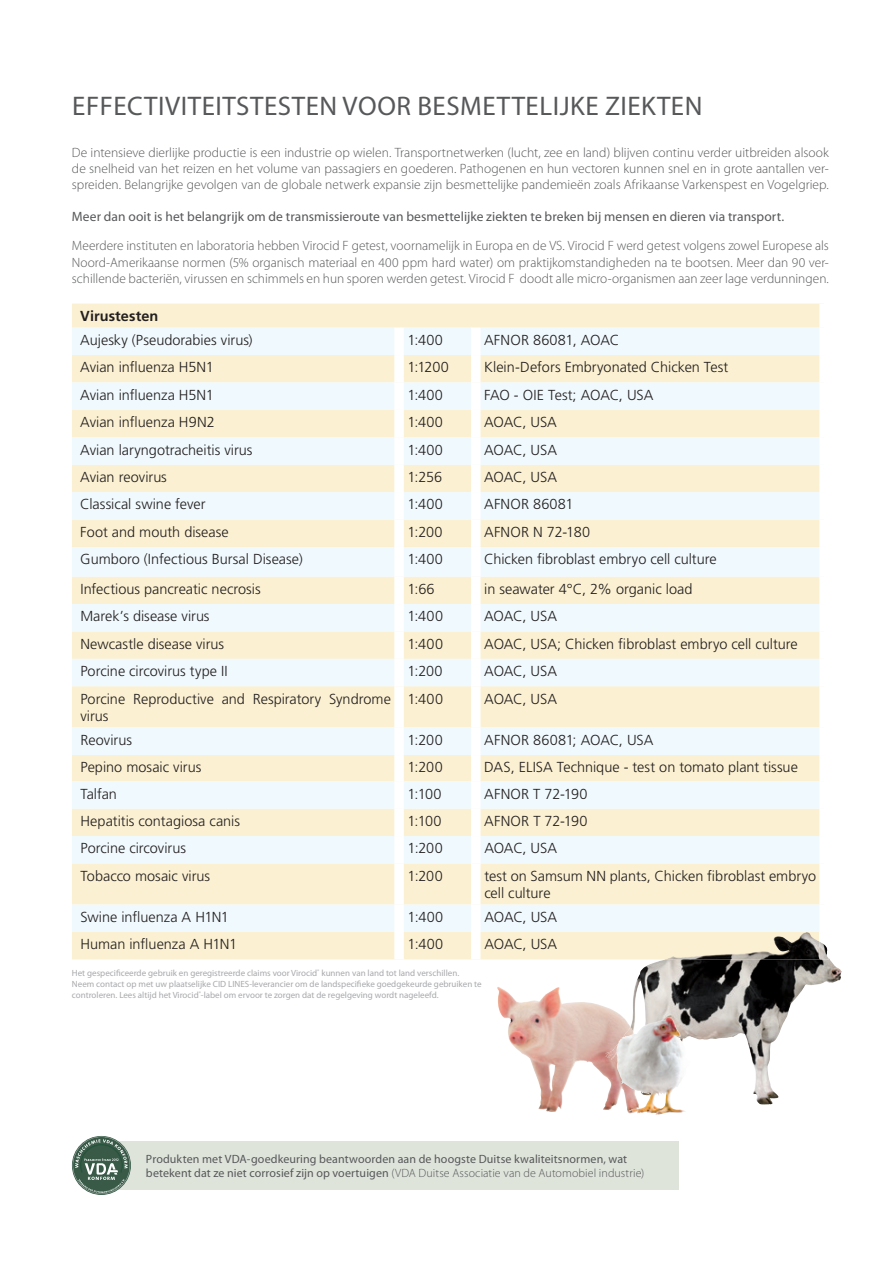
<style>
.page{position:relative;width:893px;height:1263px;background:#fff}
.page>*{position:absolute;margin:0;border:0;box-sizing:border-box;transform-origin:0 0}
.t1{font:27px "Myriad Pro";letter-spacing:.02em;color:#57585a}
.t2{font:300 14.55px/17.4px "Frutiger LT Std";color:#231f20}
.t3{font:700 14.55px "Frutiger LT Std";letter-spacing:.005em;color:#231f20}
.t4{font:300 13.5px/16.2px "Myriad Pro";color:#57585a;text-align:justify}
.t5{font:13.5px "Myriad Pro";letter-spacing:.005em;color:#57585a}
.t6{font:12px/14.4px "Myriad Pro";letter-spacing:.01em;color:#57585a}
.t7{font:9px/10.8px "Myriad Pro";color:#a8a9ad}
.s1{font-weight:300}
</style>
<div class="page">
<div style="left:112px;top:1141px;width:566px;height:49px;background:#dfe4db"></div>
<svg style="left:73px;top:1137px;width:57px;height:57px"></svg>
<div style="left:72px;top:304px;width:747px;height:655px;background:#fbf0d1"></div>
<div style="left:72px;top:328px;width:747px;height:27px;background:#f0f9fd"></div>
<svg style="left:72px;top:382px;width:747px;height:550px;fill:#f5f8f6"></svg>
<div style="left:394px;top:328px;width:10px;height:27px;background:#fff"></div>
<div style="left:471px;top:328px;width:9px;height:27px;background:#fff"></div>
<div style="left:394px;top:355px;width:10px;height:27px;background:#fff"></div>
<div style="left:471px;top:355px;width:9px;height:27px;background:#fff"></div>
<div style="left:394px;top:410px;width:10px;height:27px;background:#fff"></div>
<div style="left:471px;top:410px;width:9px;height:27px;background:#fff"></div>
<div style="left:394px;top:465px;width:10px;height:27px;background:#fff"></div>
<div style="left:471px;top:465px;width:9px;height:27px;background:#fff"></div>
<div style="left:394px;top:519px;width:10px;height:28px;background:#fff"></div>
<div style="left:471px;top:519px;width:9px;height:28px;background:#fff"></div>
<div style="left:394px;top:577px;width:10px;height:27px;background:#fff"></div>
<div style="left:471px;top:577px;width:9px;height:27px;background:#fff"></div>
<div style="left:394px;top:631px;width:10px;height:28px;background:#fff"></div>
<div style="left:471px;top:631px;width:9px;height:28px;background:#fff"></div>
<div style="left:394px;top:686px;width:10px;height:41px;background:#fff"></div>
<div style="left:471px;top:686px;width:9px;height:41px;background:#fff"></div>
<div style="left:394px;top:755px;width:10px;height:26px;background:#fff"></div>
<div style="left:471px;top:755px;width:9px;height:26px;background:#fff"></div>
<div style="left:394px;top:809px;width:10px;height:27px;background:#fff"></div>
<div style="left:471px;top:809px;width:9px;height:27px;background:#fff"></div>
<div style="left:394px;top:863px;width:10px;height:41px;background:#fff"></div>
<div style="left:471px;top:863px;width:9px;height:41px;background:#fff"></div>
<div style="left:394px;top:932px;width:10px;height:27px;background:#fff"></div>
<div style="left:471px;top:932px;width:9px;height:27px;background:#fff"></div>
<div style="left:394px;top:382px;width:10px;height:28px;background:#fff"></div>
<div style="left:471px;top:382px;width:9px;height:28px;background:#fff"></div>
<div style="left:394px;top:437px;width:10px;height:28px;background:#fff"></div>
<div style="left:471px;top:437px;width:9px;height:28px;background:#fff"></div>
<div style="left:394px;top:492px;width:10px;height:27px;background:#fff"></div>
<div style="left:471px;top:492px;width:9px;height:27px;background:#fff"></div>
<div style="left:394px;top:547px;width:10px;height:30px;background:#fff"></div>
<div style="left:471px;top:547px;width:9px;height:30px;background:#fff"></div>
<div style="left:394px;top:604px;width:10px;height:27px;background:#fff"></div>
<div style="left:471px;top:604px;width:9px;height:27px;background:#fff"></div>
<div style="left:394px;top:659px;width:10px;height:27px;background:#fff"></div>
<div style="left:471px;top:659px;width:9px;height:27px;background:#fff"></div>
<div style="left:394px;top:727px;width:10px;height:28px;background:#fff"></div>
<div style="left:471px;top:727px;width:9px;height:28px;background:#fff"></div>
<div style="left:394px;top:781px;width:10px;height:28px;background:#fff"></div>
<div style="left:471px;top:781px;width:9px;height:28px;background:#fff"></div>
<div style="left:394px;top:836px;width:10px;height:27px;background:#fff"></div>
<div style="left:471px;top:836px;width:9px;height:27px;background:#fff"></div>
<div style="left:394px;top:904px;width:10px;height:28px;background:#fff"></div>
<div style="left:471px;top:904px;width:9px;height:28px;background:#fff"></div>
<img style="left:630px;top:959px;width:199px;height:136px">
<img style="left:665px;top:932px;width:154px;height:27px">
<img style="left:819px;top:941px;width:10px;height:18px">
<img style="left:497px;top:987px;width:142px;height:126px">
<img style="left:606px;top:1026px;width:10px;height:33px">
<img style="left:616px;top:1017px;width:54px;height:76px">
<h1 class="t1" style="left:72px;top:91px;width:632px">EFFECTIVITEITSTESTEN VOOR BESMETTELIJKE ZIEKTEN</h1>
<p class="t4" style="left:72px;top:144px;width:758px">De intensieve dierlijke productie is een industrie op wielen. Transportnetwerken (lucht, zee en land) blijven continu verder uitbreiden alsook de snelheid van het reizen en het volume van passagiers en goederen. Pathogenen en hun vectoren kunnen snel en in grote aantallen ver&shy;spreiden. Belangrijke gevolgen van de globale netwerk expansie zijn besmettelijke pandemieën zoals Afrikaanse Varkenspest en Vogelgriep.</p>
<p class="t5" style="left:72px;top:209px;width:714px">Meer dan ooit is het belangrijk om de transmissieroute van besmettelijke ziekten te breken bij mensen en dieren via transport.</p>
<p class="t4" style="left:72px;top:238px;width:758px">Meerdere instituten en laboratoria hebben Virocid F getest, voornamelijk in Europa en de VS. Virocid F werd getest volgens zowel Europese als Noord-Amerikaanse normen (5% organisch materiaal en 400 ppm hard water) om praktijkomstandigheden na te bootsen. Meer dan 90 ver&shy;schillende bacteriën, virussen en schimmels en hun sporen werden getest. Virocid F doodt alle micro-organismen aan zeer lage verdunningen.</p>
<p class="t3" style="left:80px;top:307px;width:80px">Virustesten</p>
<p class="t2" style="left:80px;top:331px;width:174px">Aujesky (Pseudorabies virus)</p>
<p class="t2" style="left:407px;top:331px;width:37px">1:400</p>
<p class="t2" style="left:484px;top:331px;width:137px">AFNOR 86081, AOAC</p>
<p class="t2" style="left:80px;top:359px;width:135px">Avian influenza H5N1</p>
<p class="t2" style="left:407px;top:359px;width:43px">1:1200</p>
<p class="t2" style="left:484px;top:359px;width:246px">Klein-Defors Embryonated Chicken Test</p>
<p class="t2" style="left:80px;top:386px;width:135px">Avian influenza H5N1</p>
<p class="t2" style="left:407px;top:386px;width:37px">1:400</p>
<p class="t2" style="left:484px;top:386px;width:171px">FAO - OIE Test; AOAC, USA</p>
<p class="t2" style="left:80px;top:414px;width:136px">Avian influenza H9N2</p>
<p class="t2" style="left:407px;top:414px;width:37px">1:400</p>
<p class="t2" style="left:484px;top:414px;width:74px">AOAC, USA</p>
<p class="t2" style="left:80px;top:441px;width:174px">Avian laryngotracheitis virus</p>
<p class="t2" style="left:407px;top:441px;width:37px">1:400</p>
<p class="t2" style="left:484px;top:441px;width:74px">AOAC, USA</p>
<p class="t2" style="left:80px;top:468px;width:88px">Avian reovirus</p>
<p class="t2" style="left:407px;top:468px;width:36px">1:256</p>
<p class="t2" style="left:484px;top:468px;width:74px">AOAC, USA</p>
<p class="t2" style="left:80px;top:496px;width:127px">Classical swine fever</p>
<p class="t2" style="left:407px;top:496px;width:37px">1:400</p>
<p class="t2" style="left:484px;top:496px;width:91px">AFNOR 86081</p>
<p class="t2" style="left:80px;top:523px;width:150px">Foot and mouth disease</p>
<p class="t2" style="left:407px;top:523px;width:37px">1:200</p>
<p class="t2" style="left:484px;top:523px;width:107px">AFNOR N 72-180</p>
<p class="t2" style="left:80px;top:551px;width:224px">Gumboro (Infectious Bursal Disease)</p>
<p class="t2" style="left:407px;top:551px;width:37px">1:400</p>
<p class="t2" style="left:484px;top:551px;width:234px">Chicken fibroblast embryo cell culture</p>
<p class="t2" style="left:80px;top:580px;width:182px">Infectious pancreatic necrosis</p>
<p class="t2" style="left:407px;top:580px;width:29px">1:66</p>
<p class="t2" style="left:484px;top:580px;width:210px">in seawater 4°C, 2% organic load</p>
<p class="t2" style="left:80px;top:608px;width:131px">Marek’s disease virus</p>
<p class="t2" style="left:407px;top:608px;width:37px">1:400</p>
<p class="t2" style="left:484px;top:608px;width:74px">AOAC, USA</p>
<p class="t2" style="left:80px;top:635px;width:145px">Newcastle disease virus</p>
<p class="t2" style="left:407px;top:635px;width:37px">1:400</p>
<p class="t2" style="left:484px;top:635px;width:315px">AOAC, USA; Chicken fibroblast embryo cell culture</p>
<p class="t2" style="left:80px;top:663px;width:149px">Porcine circovirus type II</p>
<p class="t2" style="left:407px;top:663px;width:37px">1:200</p>
<p class="t2" style="left:484px;top:663px;width:74px">AOAC, USA</p>
<p class="t2" style="left:80px;top:690px;width:312px">Porcine Reproductive and Respiratory Syndrome virus</p>
<p class="t2" style="left:407px;top:690px;width:37px">1:400</p>
<p class="t2" style="left:484px;top:690px;width:74px">AOAC, USA</p>
<p class="t2" style="left:80px;top:731px;width:53px">Reovirus</p>
<p class="t2" style="left:408px;top:731px;width:37px">1:200</p>
<p class="t2" style="left:484px;top:731px;width:171px">AFNOR 86081; AOAC, USA</p>
<p class="t2" style="left:80px;top:759px;width:122px">Pepino mosaic virus</p>
<p class="t2" style="left:408px;top:759px;width:37px">1:200</p>
<p class="t2" style="left:484px;top:759px;width:315px">DAS, ELISA Technique - test on tomato plant tissue</p>
<p class="t2" style="left:80px;top:785px;width:38px">Talfan</p>
<p class="t2" style="left:408px;top:785px;width:36px">1:100</p>
<p class="t2" style="left:484px;top:785px;width:105px">AFNOR T 72-190</p>
<p class="t2" style="left:80px;top:812px;width:161px">Hepatitis contagiosa canis</p>
<p class="t2" style="left:408px;top:812px;width:36px">1:100</p>
<p class="t2" style="left:484px;top:812px;width:105px">AFNOR T 72-190</p>
<p class="t2" style="left:80px;top:840px;width:107px">Porcine circovirus</p>
<p class="t2" style="left:408px;top:840px;width:37px">1:200</p>
<p class="t2" style="left:484px;top:840px;width:74px">AOAC, USA</p>
<p class="t2" style="left:80px;top:867px;width:131px">Tobacco mosaic virus</p>
<p class="t2" style="left:408px;top:867px;width:37px">1:200</p>
<p class="t2" style="left:484px;top:867px;width:333px">test on Samsum NN plants, Chicken fibroblast embryo cell culture</p>
<p class="t2" style="left:80px;top:908px;width:150px">Swine influenza A H1N1</p>
<p class="t2" style="left:408px;top:908px;width:37px">1:400</p>
<p class="t2" style="left:484px;top:908px;width:74px">AOAC, USA</p>
<p class="t2" style="left:81px;top:936px;width:158px">Human influenza A H1N1</p>
<p class="t2" style="left:408px;top:936px;width:37px">1:400</p>
<p class="t2" style="left:484px;top:936px;width:74px">AOAC, USA</p>
<p class="t7" style="left:72px;top:968px;width:411px">Het gespecificeerde gebruik en geregistreerde claims voor Virocid<sup>®</sup> kunnen van land tot land verschillen.<br>Neem contact op met uw plaatselijke CID LINES-leverancier om de landspecifieke goedgekeurde gebruiken te controleren. Lees altijd het Virocid<sup>®</sup>-label om ervoor te zorgen dat de regelgeving wordt nageleefd.</p>
<p class="t6" style="left:146px;top:1152px;width:500px">Produkten met VDA-goedkeuring beantwoorden aan de hoogste Duitse kwaliteitsnormen, wat betekent dat ze niet corrosief zijn op voertuigen <span class="s1">(VDA Duitse Associatie van de Automobiel industrie)</span></p>
</div>
